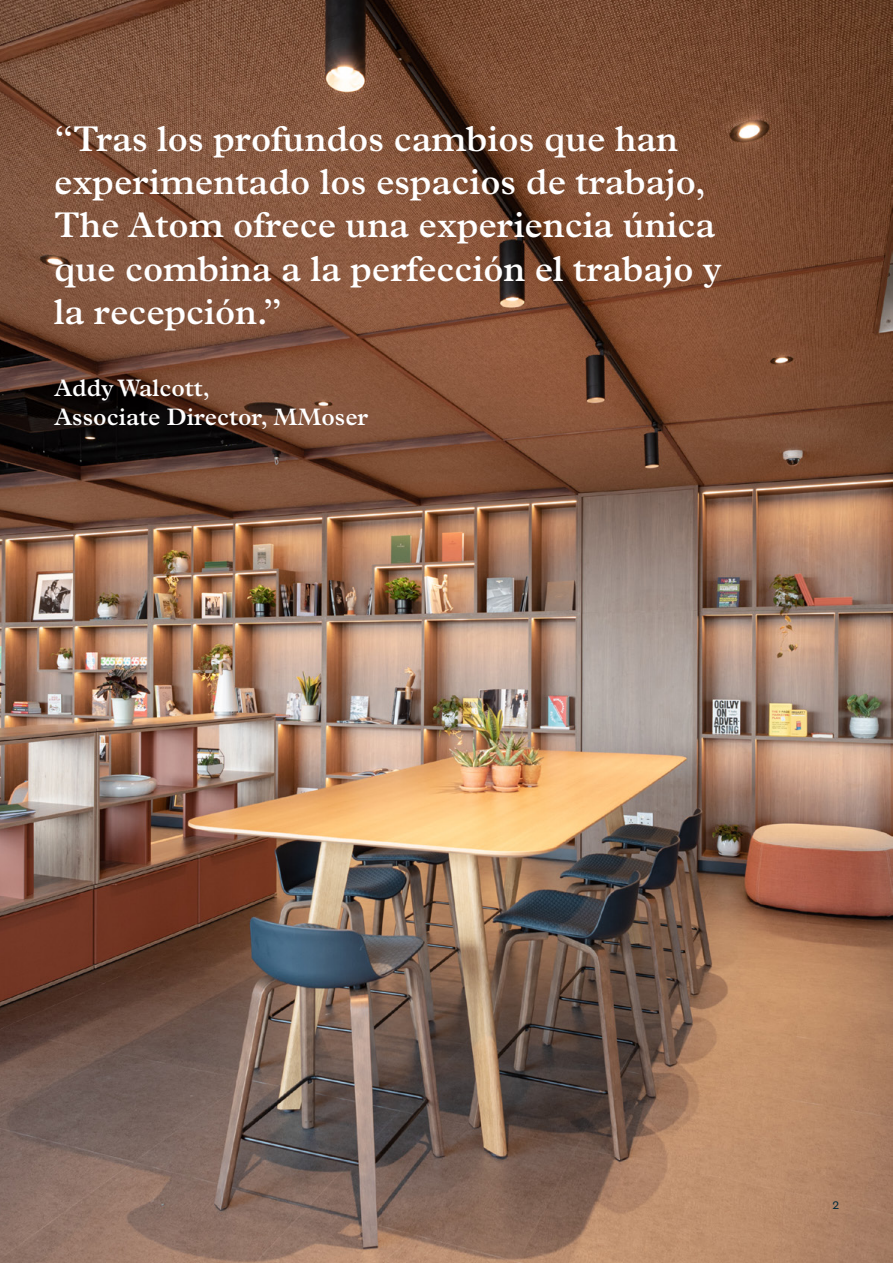
<style>
.page{position:relative;width:893px;height:1263px;background:#fff}
.page>*{position:absolute;margin:0;border:0;box-sizing:border-box;transform-origin:0 0}
.t1{font:600 36px/43.2px "Plantin MT Pro";color:#fff}
.t2{font:600 24px/28.8px "Plantin MT Pro";color:#fff}
.t3{font:12px "Founders Grotesk Text";color:#00293b}
</style>
<div class="page">
<img style="left:0;top:0;width:893px;height:1263px">
<p class="t1" style="left:54px;top:117px;width:669px">“Tras los profundos cambios que han experimentado los espacios de trabajo, The Atom ofrece una experiencia única que combina a la perfección el trabajo y la recepción.”</p>
<p class="t2" style="left:54px;top:373px;width:316px">Addy Walcott,<br>Associate Director, MMoser</p>
<p class="t3" style="left:832px;top:1195px;width:9px">22</p>
</div>
